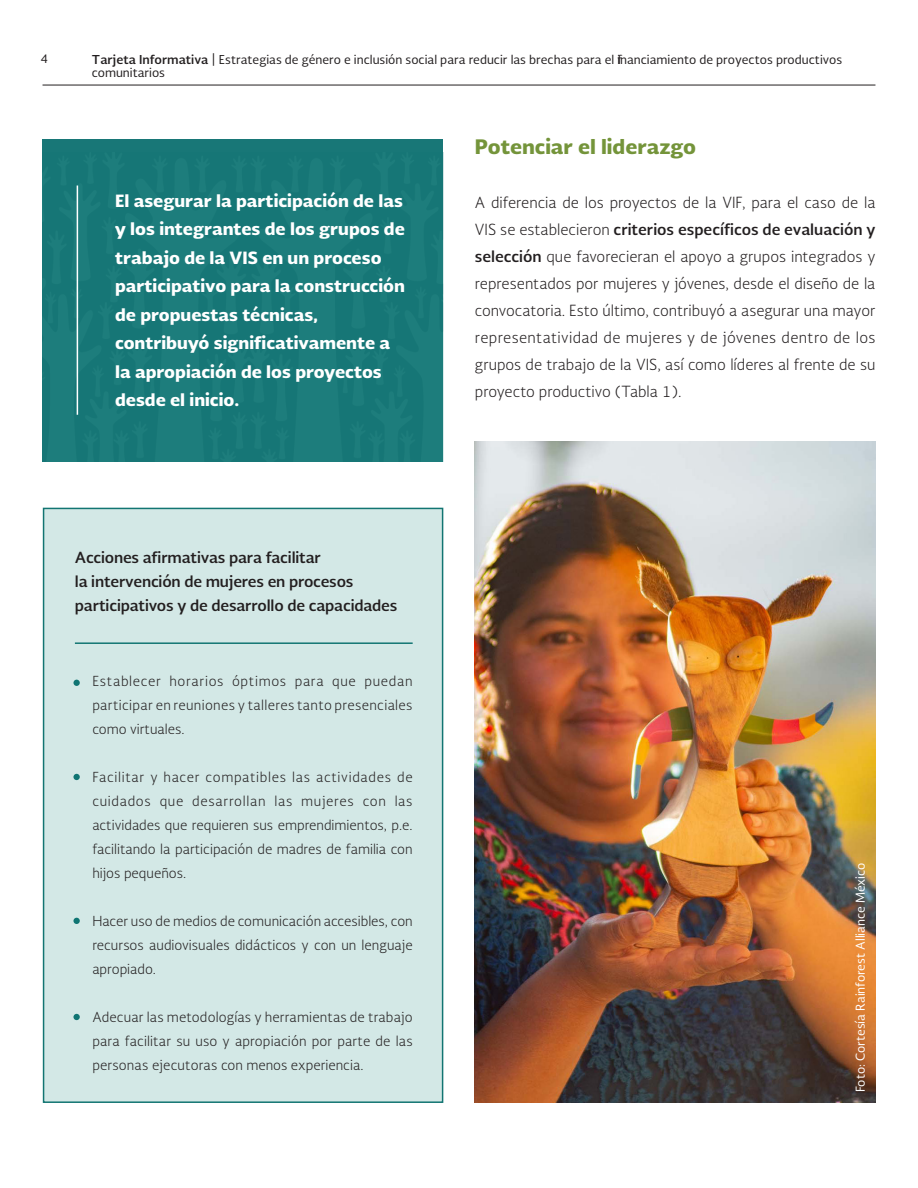
<style>
.page{position:relative;width:918px;height:1188px;background:#fff}
.page>*{position:absolute;margin:0;border:0;box-sizing:border-box;transform-origin:0 0}
.t1{font:900 19.5px "Soberana Sans";color:#74943a}
.t2{font:900 16.5px/28.5px "Soberana Sans";color:#fff}
.t3{font:300 15px/27px "Soberana Sans";color:#231f20;text-align:justify}
.t4{font:700 15px/24px "Soberana Sans";letter-spacing:-.01em;color:#231f20}
.t5{font:300 13.5px/24px "Soberana Sans";color:#231f20;text-align:justify}
.t6{font:12px/12.8px "Soberana Sans";color:#231f20}
.t7{font:12px "Soberana Sans";color:#fff}
.s1{font-weight:700}
</style>
<div class="page">
<hr style="left:43px;top:85px;width:832px;height:1px;background:#231f20">
<div style="left:43px;top:508px;width:400px;height:595px;background:#d3e8e6;border:2px solid #127572"></div>
<div style="left:73px;top:680px;width:7px;height:6px;background:#0f7573;border-radius:50%"></div>
<div style="left:73px;top:774px;width:7px;height:6px;background:#0f7573;border-radius:50%"></div>
<div style="left:73px;top:918px;width:7px;height:6px;background:#0f7573;border-radius:50%"></div>
<div style="left:73px;top:1014px;width:7px;height:6px;background:#0f7573;border-radius:50%"></div>
<hr style="left:75px;top:642px;width:338px;height:2px;background:#127572">
<div style="left:43px;top:139px;width:400px;height:322px;background:#187777"></div>
<hr style="left:77px;top:186px;width:1px;height:229px;background:#fff">
<img style="left:475px;top:442px;width:400px;height:661px">
<p class="t6" style="left:40px;top:52px;width:9px">4</p>
<p class="t6" style="left:92px;top:53px;width:752px"><span class="s1">Tarjeta Informativa</span> | Estrategias de género e inclusión social para reducir las brechas para el financiamiento de proyectos productivos comunitarios</p>
<p class="t2" style="left:115px;top:185px;width:291px">El asegurar la participación de las y los integrantes de los grupos de trabajo de la VIS en un proceso participativo para la construcción de propuestas técnicas, contribuyó significativamente a la apropiación de los proyectos desde el inicio.</p>
<p class="t4" style="left:75px;top:545px;width:248px">Acciones afirmativas para facilitar</p>
<p class="t4" style="left:75px;top:569px;width:324px">la intervención de mujeres en procesos participativos y de desarrollo de capacidades</p>
<p class="t5" style="left:92px;top:669px;width:322px">Establecer horarios óptimos para que puedan participar en reuniones y talleres tanto presenciales como virtuales.</p>
<p class="t5" style="left:92px;top:765px;width:322px">Facilitar y hacer compatibles las actividades de cuidados que desarrollan las mujeres con las actividades que requieren sus emprendimientos, p.e. facilitando la participación de madres de familia con hijos pequeños.</p>
<p class="t5" style="left:92px;top:909px;width:322px">Hacer uso de medios de comunicación accesibles, con recursos audiovisuales didácticos y con un lenguaje apropiado.</p>
<p class="t5" style="left:92px;top:1005px;width:322px">Adecuar las metodologías y herramientas de trabajo para facilitar su uso y apropiación por parte de las personas ejecutoras con menos experiencia.</p>
<p class="t1" style="left:475px;top:133px;width:223px">Potenciar el liderazgo</p>
<p class="t3" style="left:475px;top:189px;width:402px">A diferencia de los proyectos de la VIF, para el caso de la VIS se establecieron <span class="s1">criterios específicos de evaluación y selección</span> que favorecieran el apoyo a grupos integrados y representados por mujeres y jóvenes, desde el diseño de la convocatoria. Esto último, contribuyó a asegurar una mayor representatividad de mujeres y de jóvenes dentro de los grupos de trabajo de la VIS, así como líderes al frente de su proyecto productivo (Tabla 1).</p>
<p class="t7" style="left:852px;top:1092px;width:231px;rotate:-90deg">Foto: Cortesía Rainforest Alliance México</p>
</div>
